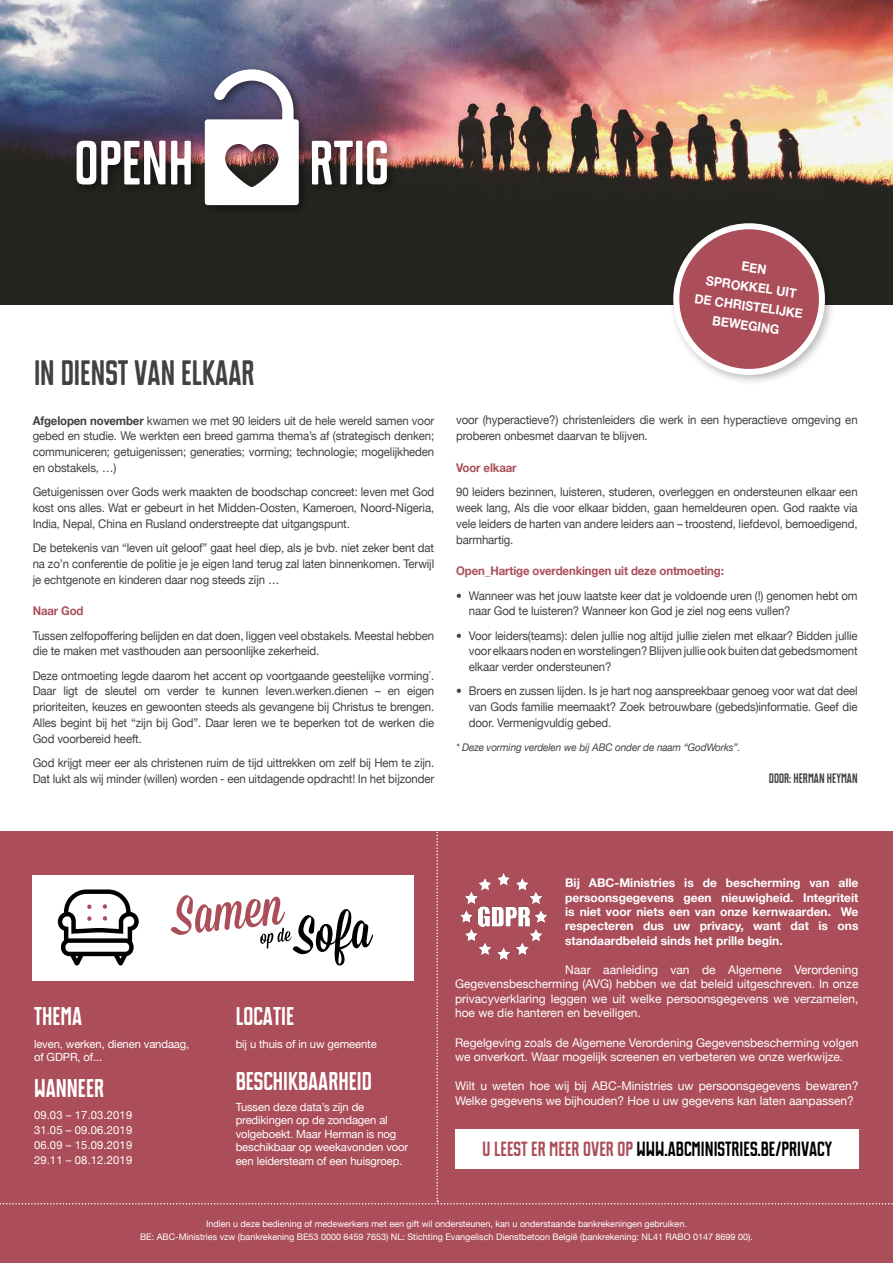
<style>
.page{position:relative;width:893px;height:1263px;background:#fff}
.page>*{position:absolute;margin:0;border:0;box-sizing:border-box;transform-origin:0 0}
.t1{font:700 54.75px "Mr Alex";color:#fff}
.t2{font:54.15px "Mission Script";color:#ab4e5a}
.t3{font:700 30.9px "Mr Alex";color:#414042;scale:.95 1}
.t4{font:700 22.5px "Mr Alex";color:#fff}
.t5{font:700 18px "Mr Alex";color:#000}
.t6{font:700 12.9px/19.4px "Helvetica Neue";color:#fff;text-align:center;scale:.95 1}
.t7{font:12px/15.8px "Helvetica Neue";letter-spacing:-.01em;color:#414042;text-align:justify;scale:.95 1}
.t8{font:12px/14.4px "Helvetica Neue";color:#fff}
.t9{font:700 12px/14.4px "Helvetica Neue";color:#fff;text-align:justify}
.t10{font:700 12px "Helvetica Neue";letter-spacing:-.01em;color:#ab4e5a;scale:.95 1}
.t11{font:700 12px "Mr Alex";color:#414042;scale:.95 1}
.t12{font:11.25px/13.5px "Helvetica Neue";letter-spacing:-.01em;color:#fff}
.t13{font:italic 10.5px "Helvetica Neue";letter-spacing:-.01em;color:#414042;scale:.95 1}
.t14{font:9px/13.5px "Helvetica Neue";color:#fff;text-align:center}
.s1{font-weight:700}
.s2{font-weight:500}
.s3{color:#ab4e5a}
</style>
<div class="page">
<img style="left:0;top:0;width:893px;height:305px">
<div style="left:0;top:831px;width:893px;height:432px;background:#ab4e5a"></div>
<div style="left:668px;top:218px;width:168px;height:168px;background:#000;opacity:.27"></div>
<div style="left:676px;top:226px;width:146px;height:146px;background:#ab4e5a;border-radius:50%"></div>
<div style="left:673px;top:223px;width:152px;height:152px;border:6px solid #fff;border-radius:50%"></div>
<div style="left:71px;top:64px;width:327px;height:152px;background:#000;opacity:.52"></div>
<svg style="left:205px;top:69px;width:94px;height:136px"></svg>
<svg style="left:0;top:831px;width:893px;height:373px"></svg>
<img style="left:458px;top:871px;width:90px;height:90px">
<h1 class="t1" style="left:74px;top:129px;width:121px">OPENH</h1>
<h1 class="t1" style="left:309px;top:129px;width:81px">RTIG</h1>
<h3 class="t3" style="left:34px;top:354px;width:234px">IN DIENST VAN ELKAAR</h3>
<p class="t7" style="left:33px;top:412px;width:424px"><span class="s1">Afgelopen november</span> kwamen we met 90 leiders uit de hele wereld samen voor gebed en studie. We werkten een breed gamma thema’s af (strategisch denken; communiceren; getuigenissen; generaties; vorming; technologie; mogelijkheden en obstakels, …)</p>
<p class="t7" style="left:33px;top:484px;width:424px">Getuigenissen over Gods werk maakten de boodschap concreet: leven met God kost ons alles. Wat er gebeurt in het Midden-Oosten, Kameroen, Noord-Nigeria, India, Nepal, China en Rusland onderstreepte dat uitgangspunt.</p>
<p class="t7" style="left:33px;top:540px;width:424px">De betekenis van “leven uit geloof” gaat heel diep, als je bvb. niet zeker bent dat na zo’n conferentie de politie je je eigen land terug zal laten binnenkomen. Terwijl je echtgenote en kinderen daar nog steeds zijn …</p>
<p class="t10" style="left:33px;top:604px;width:55px">Naar God</p>
<p class="t7" style="left:33px;top:627px;width:424px">Tussen zelfopoffering belijden en dat doen, liggen veel obstakels. Meestal hebben die te maken met vasthouden aan persoonlijke zekerheid.</p>
<p class="t7" style="left:33px;top:667px;width:424px">Deze ontmoeting legde daarom het accent op voortgaande geestelijke vorming<sup>*</sup>.<br>Daar ligt de sleutel om verder te kunnen leven.werken.dienen – en eigen prioriteiten, keuzes en gewoonten steeds als gevangene bij Christus te brengen.<br>Alles begint bij het “zijn bij God”. Daar leren we te beperken tot de werken die God voorbereid heeft.</p>
<p class="t7" style="left:33px;top:755px;width:424px">God krijgt meer eer als christenen ruim de tijd uittrekken om zelf bij Hem te zijn.<br>Dat lukt als wij minder (willen) worden - een uitdagende opdracht! In het bijzonder</p>
<p class="t6" style="left:701px;top:250px;width:116px;rotate:8deg">EEN<br>SPROKKEL UIT<br>DE CHRISTELIJKE<br>BEWEGING</p>
<p class="t7" style="left:456px;top:412px;width:424px">voor (hyperactieve?) christenleiders die werk in een hyperactieve omgeving en proberen onbesmet daarvan te blijven.</p>
<p class="t10" style="left:456px;top:460px;width:65px">Voor elkaar</p>
<p class="t7" style="left:456px;top:484px;width:424px">90 leiders bezinnen, luisteren, studeren, overleggen en ondersteunen elkaar een week lang, Als die voor elkaar bidden, gaan hemeldeuren open. God raakte via vele leiders de harten van andere leiders aan – troostend, liefdevol, bemoedigend, barmhartig.</p>
<p class="t10" style="left:456px;top:564px;width:283px">Open_Hartige overdenkingen uit deze ontmoeting:</p>
<p class="t7" style="left:469px;top:587px;width:411px;text-indent:-13px"><span class="s2">•</span> Wanneer was het jouw laatste keer dat je voldoende uren (!) genomen hebt om naar God te luisteren? Wanneer kon God je ziel nog eens vullen?</p>
<p class="t7" style="left:469px;top:627px;width:411px;text-indent:-13px"><span class="s2">•</span> Voor leiders(teams): delen jullie nog altijd jullie zielen met elkaar? Bidden jullie voor elkaars noden en worstelingen? Blijven jullie ook buiten dat gebedsmoment elkaar verder ondersteunen?</p>
<p class="t7" style="left:469px;top:683px;width:411px;text-indent:-13px"><span class="s2">•</span> Broers en zussen lijden. Is je hart nog aanspreekbaar genoeg voor wat dat deel van Gods familie meemaakt? Zoek betrouwbare (gebeds)informatie. Geef die door. Vermenigvuldig gebed.</p>
<p class="t13" style="left:456px;top:741px;width:301px">* Deze vorming verdelen we bij ABC onder de naam “GodWorks”.</p>
<p class="t11" style="left:769px;top:771px;width:95px">DOOR: HERMAN HEYMAN</p>
<h2 class="t2" style="left:169px;top:884px;width:112px;rotate:-6deg">Samen</h2>
<h3 class="t4" style="left:34px;top:1003px;width:50px">THEMA</h3>
<p class="t12" style="left:34px;top:1037px;width:157px">leven, werken, dienen vandaag, of GDPR, of...</p>
<h3 class="t4" style="left:34px;top:1074px;width:72px">WANNEER</h3>
<p class="t12" style="left:34px;top:1108px;width:100px;line-height:15px;text-align:justify">09.03 – 17.03.2019<br>31.05 – 09.06.2019<br>06.09 – 15.09.2019<br>29.11 – 08.12.2019</p>
<h3 class="t4" style="left:236px;top:1003px;width:60px">LOCATIE</h3>
<p class="t12" style="left:236px;top:1037px;width:143px">bij u thuis of in uw gemeente</p>
<h3 class="t4" style="left:236px;top:1067px;width:138px">BESCHIKBAARHEID</h3>
<p class="t12" style="left:236px;top:1100px;width:174px">Tussen deze data’s zijn de predikingen op de zondagen al volgeboekt. Maar Herman is nog beschikbaar op weekavonden voor een leidersteam of een huisgroep.</p>
<p class="t9" style="left:565px;top:875px;width:295px">Bij ABC-Ministries is de bescherming van alle persoonsgegevens geen nieuwigheid. Integriteit is niet voor niets een van onze kernwaarden. We respecteren dus uw privacy, want dat is ons standaardbeleid sinds het prille begin.</p>
<p class="t8" style="left:455px;top:962px;width:405px;text-align:justify;text-indent:110px">Naar aanleiding van de Algemene Verordening Gegevensbescherming (AVG) hebben we dat beleid uitgeschreven. In onze privacyverklaring leggen we uit welke persoonsgegevens we verzamelen, hoe we die hanteren en beveiligen.</p>
<p class="t8" style="left:455px;top:1035px;width:405px">Regelgeving zoals de Algemene Verordening Gegevensbescherming volgen we onverkort. Waar mogelijk screenen en verbeteren we onze werkwijze.</p>
<p class="t8" style="left:455px;top:1078px;width:405px">Wilt u weten hoe wij bij ABC-Ministries uw persoonsgegevens bewaren?<br>Welke gegevens we bijhouden? Hoe u uw gegevens kan laten aanpassen?</p>
<h3 class="t5" style="left:483px;top:1137px;width:351px"><span class="s3">U LEEST ER MEER OVER OP</span> WWW.ABCMINISTRIES.BE/PRIVACY</h3>
<p class="t14" style="left:140px;top:1216px;width:614px">Indien u deze bediening of medewerkers met een gift wil ondersteunen, kan u onderstaande bankrekeningen gebruiken.<br>BE: ABC-Ministries vzw (bankrekening BE53 0000 6459 7653) NL: Stichting Evangelisch Dienstbetoon België (bankrekening: NL41 RABO 0147 8699 00).</p>
</div>
